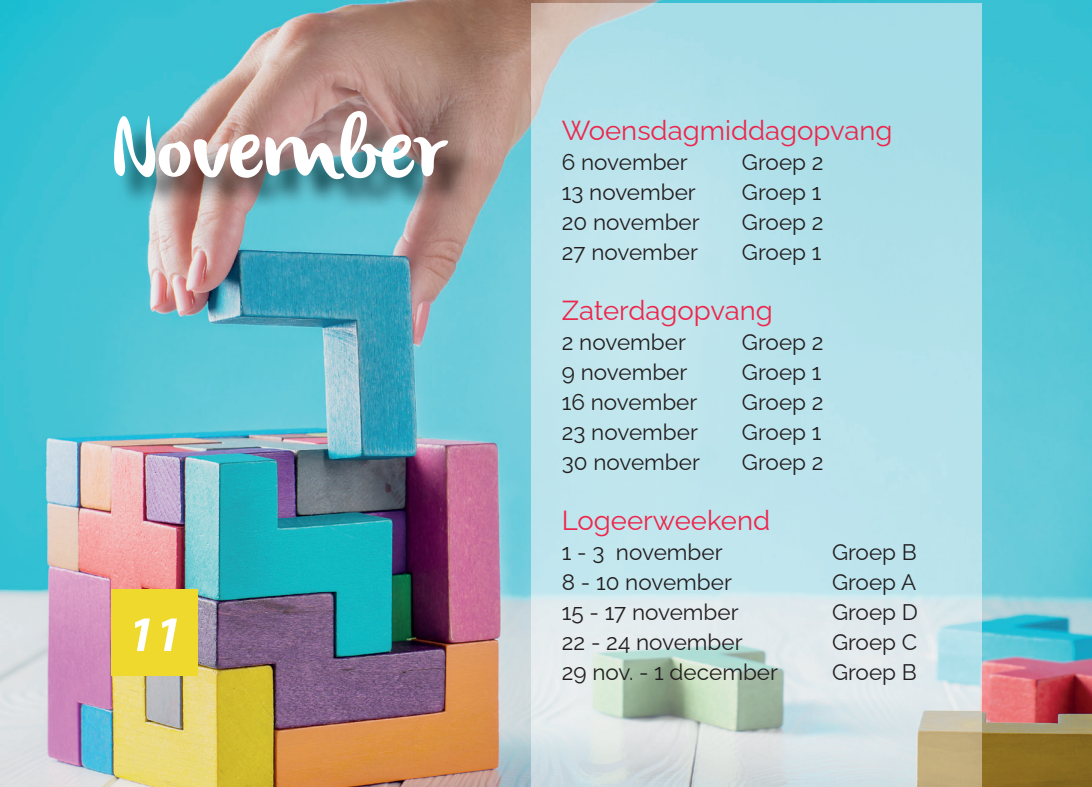
<style>
.page{position:relative;width:1092px;height:787px;background:#fff}
.page>*{position:absolute;margin:0;border:0;box-sizing:border-box;transform-origin:0 0}
.t1{font:87.5px "olivier";color:#fff}
.t2{font:italic 700 50px "Myriad Pro";color:#fff}
.t3{font:27.5px "Raleway";color:#ed264c}
.t4{font:22.5px "Raleway";color:#231f20}
</style>
<div class="page">
<img style="left:0;top:0;width:1091px;height:787px">
<img style="left:117px;top:115px;width:361px;height:95px">
<img style="left:531px;top:4px;width:450px;height:783px">
<div style="left:111px;top:589px;width:87px;height:86px;background:#f0d92d"></div>
<h1 class="t1" style="left:111px;top:98px;width:337px">November</h1>
<p class="t3" style="left:561px;top:108px;width:332px">Woensdagmiddagopvang</p>
<p class="t4" style="left:561px;top:144px;width:127px">6 november</p>
<p class="t4" style="left:741px;top:144px;width:83px">Groep 2</p>
<p class="t4" style="left:561px;top:174px;width:135px">13 november</p>
<p class="t4" style="left:741px;top:174px;width:81px">Groep 1</p>
<p class="t4" style="left:561px;top:204px;width:139px">20 november</p>
<p class="t4" style="left:741px;top:204px;width:83px">Groep 2</p>
<p class="t4" style="left:561px;top:234px;width:138px">27 november</p>
<p class="t4" style="left:741px;top:234px;width:81px">Groep 1</p>
<p class="t3" style="left:561px;top:288px;width:212px">Zaterdagopvang</p>
<p class="t4" style="left:561px;top:324px;width:126px">2 november</p>
<p class="t4" style="left:741px;top:324px;width:83px">Groep 2</p>
<p class="t4" style="left:561px;top:354px;width:127px">9 november</p>
<p class="t4" style="left:741px;top:354px;width:81px">Groep 1</p>
<p class="t4" style="left:561px;top:384px;width:137px">16 november</p>
<p class="t4" style="left:741px;top:384px;width:83px">Groep 2</p>
<p class="t4" style="left:561px;top:414px;width:138px">23 november</p>
<p class="t4" style="left:741px;top:414px;width:81px">Groep 1</p>
<p class="t4" style="left:561px;top:444px;width:140px">30 november</p>
<p class="t4" style="left:741px;top:444px;width:83px">Groep 2</p>
<p class="t3" style="left:561px;top:498px;width:210px">Logeerweekend</p>
<p class="t4" style="left:561px;top:534px;width:162px">1 - 3 november</p>
<p class="t4" style="left:831px;top:534px;width:86px">Groep B</p>
<p class="t4" style="left:561px;top:564px;width:172px">8 - 10 november</p>
<p class="t4" style="left:831px;top:564px;width:86px">Groep A</p>
<p class="t4" style="left:561px;top:594px;width:178px">15 - 17 november</p>
<p class="t4" style="left:831px;top:594px;width:87px">Groep D</p>
<p class="t4" style="left:561px;top:624px;width:182px">22 - 24 november</p>
<p class="t4" style="left:831px;top:624px;width:87px">Groep C</p>
<p class="t4" style="left:561px;top:654px;width:218px">29 nov. - 1 december</p>
<p class="t4" style="left:831px;top:654px;width:86px">Groep B</p>
<h2 class="t2" style="left:128px;top:601px;width:56px">11</h2>
</div>
